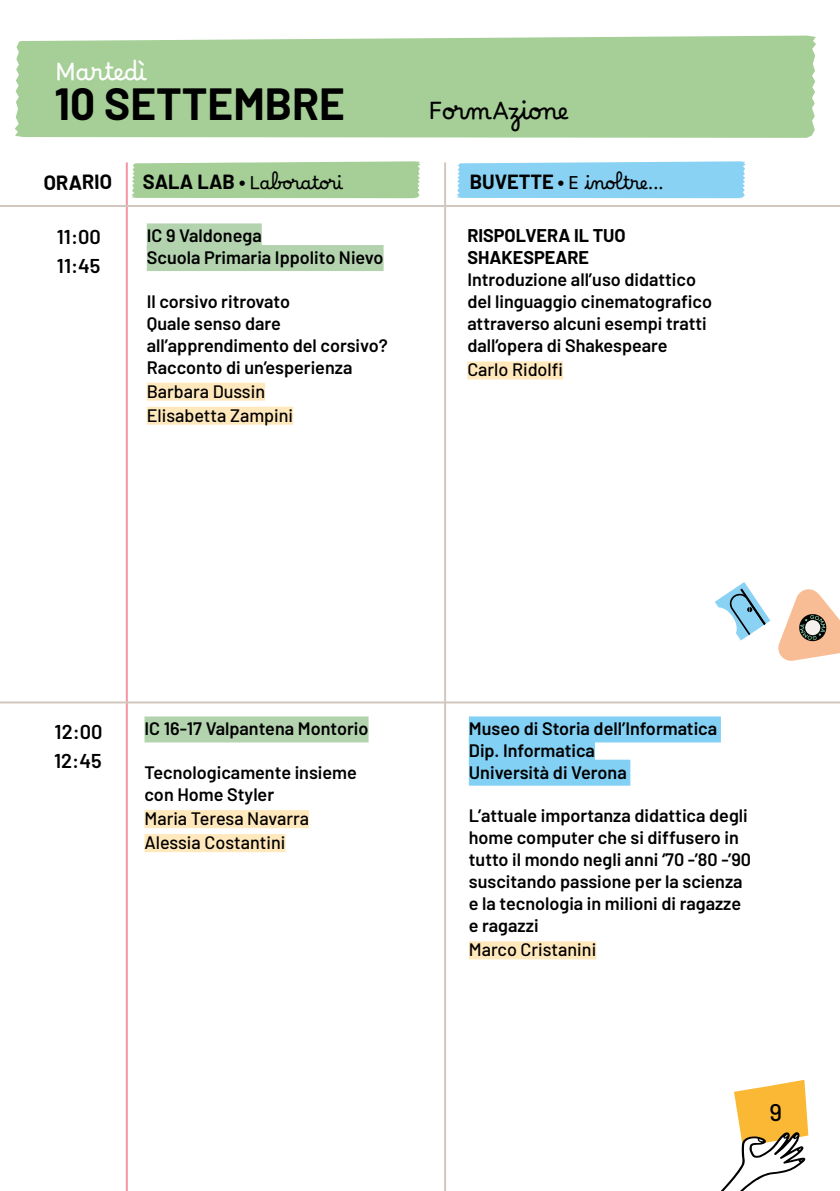
<style>
.page{position:relative;width:840px;height:1191px;background:#fff}
.page>*{position:absolute;margin:0;border:0;box-sizing:border-box;transform-origin:0 0}
.t1{font:700 44px "Barlow";color:#000}
.t2{font:24px "Borel";letter-spacing:-.02em;color:#000}
.t3{font:24px "Borel";color:#fff}
.t4{font:500 24px "Barlow";color:#000}
.t5{font:600 20px/28.8px "Barlow";color:#000}
.t6{font:700 20px "Barlow";color:#000}
.t7{font:600 18px/22px "Barlow";color:#000}
.t8{font:500 18px/24px "Barlow";color:#000}
.t9{font:18px "Borel";color:#000}
.t10{font:700 18px/22px "Barlow";color:#000}
.s1{font-family:"Barlow";font-weight:700;font-size:20px}
</style>
<div class="page">
<hr style="left:444px;top:162px;width:2px;height:1029px;background:#d1c7be">
<hr style="left:126px;top:162px;width:2px;height:1029px;background:#f295a0">
<hr style="left:0;top:205px;width:839px;height:2px;background:#d1c7be">
<hr style="left:0;top:701px;width:839px;height:2px;background:#d1c7be">
<div style="left:147px;top:223px;width:114px;height:26px;background:#b3d3af"></div>
<div style="left:147px;top:245px;width:236px;height:26px;background:#b3d3af"></div>
<div style="left:147px;top:383px;width:118px;height:18px;background:#ffe8bc"></div>
<div style="left:147px;top:407px;width:146px;height:18px;background:#ffe8bc"></div>
<div style="left:467px;top:361px;width:95px;height:18px;background:#ffe8bc"></div>
<svg style="left:715px;top:582px;width:124px;height:79px"></svg>
<div style="left:131px;top:161px;width:289px;height:37px;background:#a5cf96"></div>
<div style="left:457px;top:161px;width:288px;height:37px;background:#8ad2f3"></div>
<div style="left:15px;top:36px;width:800px;height:102px;background:#a5cf96"></div>
<div style="left:144px;top:716px;width:224px;height:26px;background:#b3d3af"></div>
<div style="left:144px;top:810px;width:165px;height:18px;background:#ffe8bc"></div>
<div style="left:144px;top:834px;width:141px;height:18px;background:#ffe8bc"></div>
<div style="left:468px;top:716px;width:252px;height:26px;background:#83d0f5"></div>
<div style="left:468px;top:738px;width:126px;height:26px;background:#83d0f5"></div>
<div style="left:468px;top:759px;width:162px;height:26px;background:#83d0f5"></div>
<div style="left:468px;top:941px;width:128px;height:18px;background:#ffe8bc"></div>
<svg style="left:720px;top:1079px;width:87px;height:112px"></svg>
<h2 class="t3" style="left:55px;top:58px;width:93px">Martedì</h2>
<h1 class="t1" style="left:55px;top:72px;width:291px">10 SETTEMBRE</h1>
<h2 class="t2" style="left:428px;top:97px;width:140px">FormAzione</h2>
<p class="t9" style="left:143px;top:172px;width:200px"><span class="s1">SALA LAB •</span> Laboratori</p>
<p class="t9" style="left:469px;top:172px;width:195px"><span class="s1">BUVETTE •</span> E inoltre...</p>
<p class="t6" style="left:43px;top:168px;width:70px;rotate:-1deg">ORARIO</p>
<p class="t5" style="left:57px;top:221px;width:46px">11:00<br>11:45</p>
<p class="t7" style="left:147px;top:224px;width:238px">IC 9 Valdonega<br>Scuola Primaria Ippolito Nievo</p>
<p class="t7" style="left:147px;top:289px;width:242px">Il corsivo ritrovato<br>Quale senso dare all’apprendimento del corsivo?<br>Racconto di un’esperienza</p>
<p class="t8" style="left:147px;top:378px;width:148px">Barbara Dussin<br>Elisabetta Zampini</p>
<p class="t10" style="left:467px;top:223px;width:160px">RISPOLVERA IL TUO<br>SHAKESPEARE</p>
<p class="t7" style="left:467px;top:267px;width:246px">Introduzione all’uso didattico del linguaggio cinematografico attraverso alcuni esempi tratti dall’opera di Shakespeare</p>
<p class="t8" style="left:467px;top:356px;width:97px">Carlo Ridolfi</p>
<p class="t5" style="left:54px;top:715px;width:50px">12:00<br>12:45</p>
<p class="t7" style="left:144px;top:716px;width:225px">IC 16-17 Valpantena Montorio</p>
<p class="t7" style="left:144px;top:760px;width:214px">Tecnologicamente insieme con Home Styler</p>
<p class="t8" style="left:144px;top:805px;width:166px">Maria Teresa Navarra<br>Alessia Costantini</p>
<p class="t7" style="left:468px;top:716px;width:250px">Museo di Storia dell’Informatica<br>Dip. Informatica<br>Università di Verona</p>
<p class="t7" style="left:468px;top:803px;width:284px">L’attuale importanza didattica degli home computer che si diffusero in tutto il mondo negli anni ‘70 -’80 -’90 suscitando passione per la scienza e la tecnologia in milioni di ragazze e ragazzi</p>
<p class="t8" style="left:468px;top:936px;width:129px">Marco Cristanini</p>
<h2 class="t4" style="left:769px;top:1094px;width:14px">9</h2>
</div>
